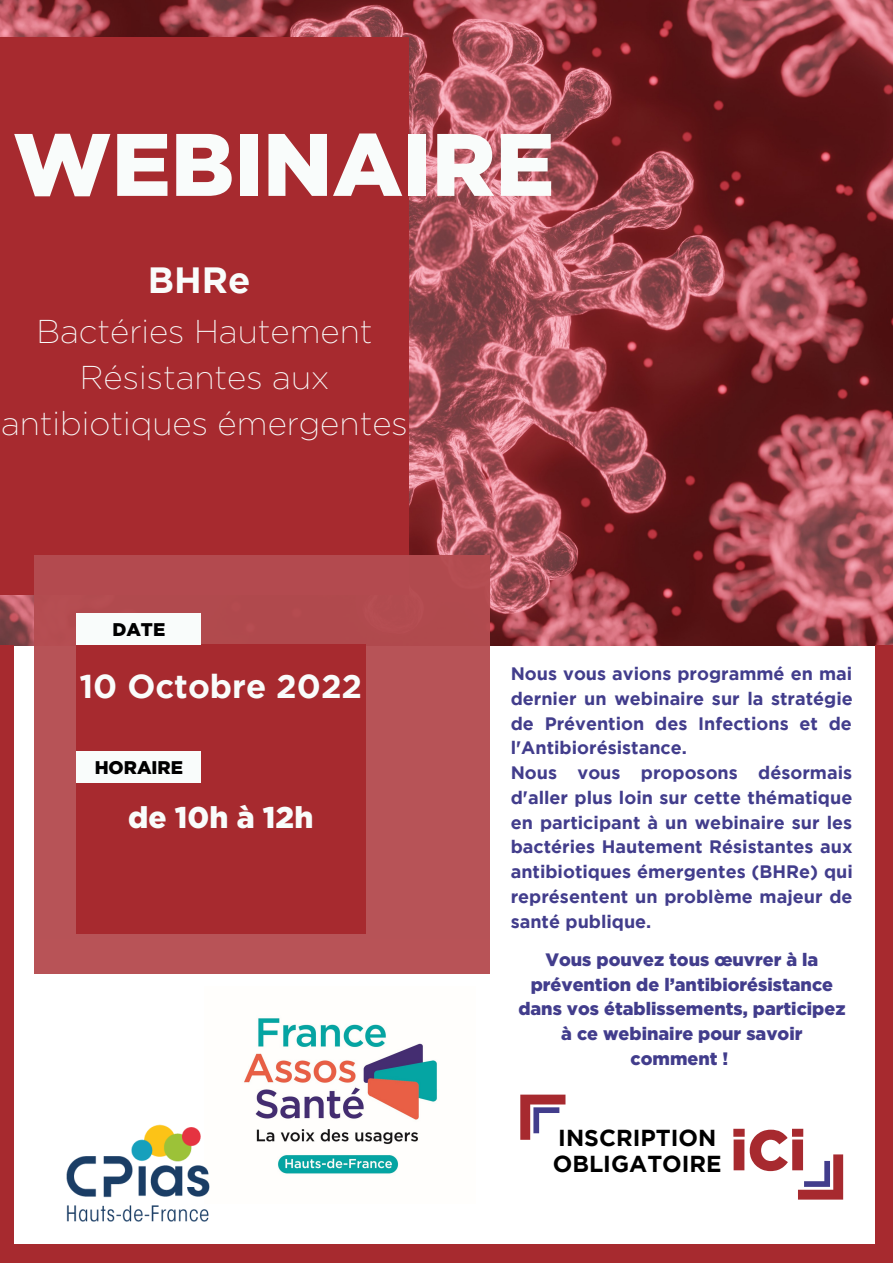
<style>
.page{position:relative;width:893px;height:1264px;background:#fff}
.page>*{position:absolute;margin:0;border:0;box-sizing:border-box;transform-origin:0 0}
.t1{font:900 88.5px "Gotham";color:#f9fcfb}
.t2{font:900 56.85px "Gotham";color:#a72a2f}
.t3{font:700 36.45px "Gotham";color:#f9fcfb}
.t4{font:200 33px/46px "Gotham";color:#f9fcfb;text-align:center}
.t5{font:700 33px "Gotham";color:#f9fcfb}
.t6{font:900 30px "Gotham";color:#f9fcfb}
.t7{font:700 23.1px/25.8px "Gotham";color:#000}
.t8{font:900 18.3px "Gotham";color:#000}
.t9{font:700 18px/24.8px "Gotham";color:#423d8c}
.t10{font:900 18px/24.8px "Gotham";color:#423d8c;text-align:center}
</style>
<div class="page">
<img style="left:0;top:0;width:892px;height:645px">
<div style="left:0;top:37px;width:409px;height:558px;background:#a72a2f"></div>
<div style="left:34px;top:555px;width:455px;height:418px;background:#b75357"></div>
<div style="left:76px;top:645px;width:289px;height:289px;background:#a72a2f"></div>
<div style="left:76px;top:613px;width:125px;height:31px;background:#f9fcfb"></div>
<div style="left:76px;top:750px;width:125px;height:32px;background:#f9fcfb"></div>
<div style="left:0;top:645px;width:14px;height:617px;background:#a72a2f"></div>
<div style="left:874px;top:645px;width:18px;height:617px;background:#a72a2f"></div>
<div style="left:0;top:1243px;width:892px;height:19px;background:#a72a2f"></div>
<img style="left:244px;top:1018px;width:193px;height:156px">
<svg style="left:520px;top:1094px;width:45px;height:45px"></svg>
<svg style="left:798px;top:1154px;width:45px;height:45px"></svg>
<img style="left:66px;top:1124px;width:144px;height:98px">
<h1 class="t1" style="left:13px;top:113px;width:543px">WEBINAIRE</h1>
<h3 class="t3" style="left:148px;top:267px;width:104px">BHRe</h3>
<h3 class="t4" style="left:1px;top:308px;width:408px">Bactéries Hautement<br>Résistantes aux antibiotiques émergentes</h3>
<p class="t8" style="left:112px;top:618px;width:54px">DATE</p>
<h3 class="t5" style="left:79px;top:673px;width:284px">10 Octobre 2022</h3>
<p class="t8" style="left:95px;top:756px;width:90px">HORAIRE</p>
<h3 class="t6" style="left:128px;top:800px;width:187px">de 10h à 12h</h3>
<p class="t9" style="left:510px;top:662px;width:343px">Nous vous avions programmé en mai dernier un webinaire sur la stratégie de Prévention des Infections et de l'Antibiorésistance.<br>Nous vous proposons désormais d'aller plus loin sur cette thématique en participant à un webinaire sur les bactéries Hautement Résistantes aux antibiotiques émergentes (BHRe) qui représentent un problème majeur de santé publique.</p>
<p class="t10" style="left:518px;top:946px;width:328px">Vous pouvez tous œuvrer à la prévention de l’antibiorésistance dans vos établissements, participez à ce webinaire pour savoir comment !</p>
<p class="t7" style="left:552px;top:1126px;width:170px">INSCRIPTION<br>OBLIGATOIRE</p>
<h2 class="t2" style="left:730px;top:1117px;width:77px">iCi</h2>
</div>
